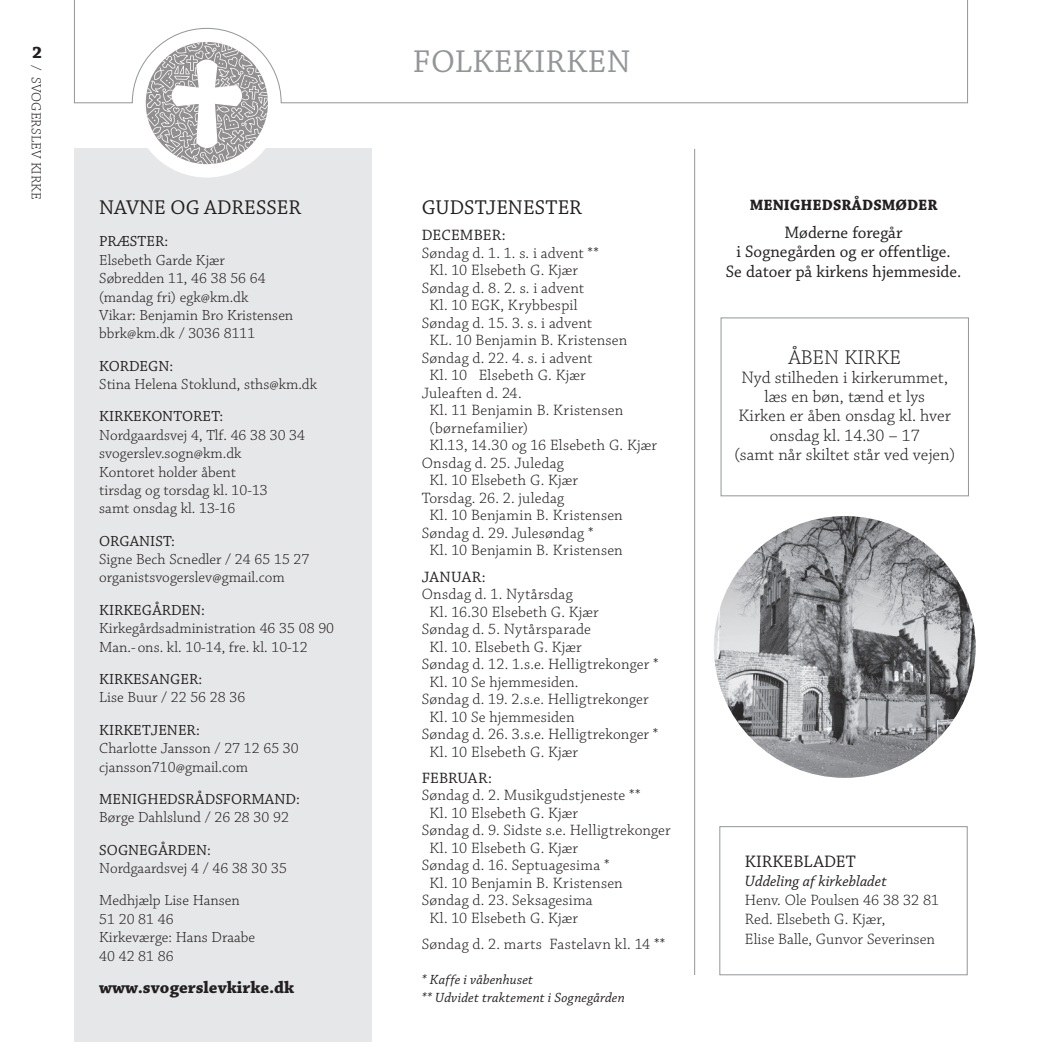
<style>
.page{position:relative;width:1042px;height:1042px;background:#fff}
.page>*{position:absolute;margin:0;border:0;box-sizing:border-box;transform-origin:0 0}
.t1{font:33.25px "Chaparral Pro";letter-spacing:.015em;color:#939598}
.Brødtekst{font:21px "Chaparral Pro";color:#231f20}
.Brødtekst-2{font:300 21px "Chaparral Pro";letter-spacing:.005em;color:#231f20}
.Brødtekst-3{font:300 17.5px "Chaparral Pro";color:#231f20}
.Brødtekst-4{font:17.5px "Chaparral Pro";color:#231f20}
.Brødtekst-5{font:700 17.5px "Chaparral Pro";color:#231f20}
.Brødtekst-6{font:300 15.75px "Chaparral Pro";letter-spacing:.01em;color:#231f20}
.Brødtekst-7{font:15.75px "Chaparral Pro";letter-spacing:.01em;color:#231f20}
.Brødtekst-8{font:italic 15.75px "Chaparral Pro";color:#231f20}
.Brødtekst-9{font:700 15.75px "Chaparral Pro";color:#231f20}
.Brødtekst-10{font:300 15.4px "Chaparral Pro";color:#231f20}
.Brødtekst-11{font:15.4px "Chaparral Pro";letter-spacing:.005em;color:#231f20}
.Brødtekst-12{font:italic 14px "Chaparral Pro";letter-spacing:.015em;color:#231f20}
.Brødtekst-13{font:300 14px "Chaparral Pro";color:#231f20}
</style>
<div class="page">
<div style="left:74px;top:149px;width:298px;height:893px;background:#e6e7e9"></div>
<div style="left:133px;top:29px;width:148px;height:148px;background:#fff;border-radius:50%"></div>
<svg style="left:146px;top:103px;width:122px;height:61px"></svg>
<svg style="left:74px;top:0;width:894px;height:103px"></svg>
<hr style="left:694px;top:149px;width:1px;height:826px;background:#939598">
<div style="left:719px;top:826px;width:248px;height:149px;border:1px solid #939598"></div>
<div style="left:721px;top:317px;width:248px;height:179px;border:1px solid #939598"></div>
<img style="left:714px;top:516px;width:261px;height:262px;border-radius:131px">
<p class="Brødtekst-5" style="left:32px;top:42px;width:11px">2</p>
<p class="t1" style="left:413px;top:43px;width:219px">FOLKEKIRKEN</p>
<p class="Brødtekst-13" style="left:44px;top:65px;width:136px;rotate:90deg">/ SVOGERSLEV KIRKE</p>
<p class="Brødtekst" style="left:99px;top:196px;width:203px">NAVNE OG ADRESSER</p>
<p class="Brødtekst-11" style="left:99px;top:233px;width:71px">PRÆSTER:</p>
<p class="Brødtekst-10" style="left:99px;top:251px;width:127px">Elsebeth Garde Kjær</p>
<p class="Brødtekst-10" style="left:99px;top:270px;width:168px">Søbredden 11, 46 38 56 64</p>
<p class="Brødtekst-10" style="left:99px;top:288px;width:151px">(mandag fri) egk@km.dk</p>
<p class="Brødtekst-10" style="left:99px;top:307px;width:196px">Vikar: Benjamin Bro Kristensen</p>
<p class="Brødtekst-10" style="left:99px;top:325px;width:158px">bbrk@km.dk / 3036 8111</p>
<p class="Brødtekst-11" style="left:99px;top:357px;width:75px">KORDEGN:</p>
<p class="Brødtekst-10" style="left:99px;top:376px;width:219px">Stina Helena Stoklund, sths@km.dk</p>
<p class="Brødtekst-11" style="left:99px;top:408px;width:125px">KIRKEKONTORET:</p>
<p class="Brødtekst-10" style="left:99px;top:426px;width:207px">Nordgaardsvej 4, Tlf. 46 38 30 34</p>
<p class="Brødtekst-10" style="left:99px;top:445px;width:144px">svogerslev.sogn@km.dk</p>
<p class="Brødtekst-10" style="left:99px;top:463px;width:138px">Kontoret holder åbent</p>
<p class="Brødtekst-10" style="left:99px;top:482px;width:170px">tirsdag og torsdag kl. 10-13</p>
<p class="Brødtekst-10" style="left:99px;top:500px;width:138px">samt onsdag kl. 13-16</p>
<p class="Brødtekst-11" style="left:99px;top:532px;width:77px">ORGANIST:</p>
<p class="Brødtekst-10" style="left:99px;top:551px;width:212px">Signe Bech Scnedler / 24 65 15 27</p>
<p class="Brødtekst-10" style="left:99px;top:569px;width:187px">organistsvogerslev@gmail.com</p>
<p class="Brødtekst-11" style="left:99px;top:601px;width:107px">KIRKEGÅRDEN:</p>
<p class="Brødtekst-10" style="left:99px;top:620px;width:236px">Kirkegårdsadministration 46 35 08 90</p>
<p class="Brødtekst-10" style="left:99px;top:638px;width:210px">Man.- ons. kl. 10-14, fre. kl. 10-12</p>
<p class="Brødtekst-11" style="left:99px;top:670px;width:105px">KIRKESANGER:</p>
<p class="Brødtekst-10" style="left:99px;top:689px;width:148px">Lise Buur / 22 56 28 36</p>
<p class="Brødtekst-11" style="left:99px;top:721px;width:102px">KIRKETJENER:</p>
<p class="Brødtekst-10" style="left:99px;top:740px;width:201px">Charlotte Jansson / 27 12 65 30</p>
<p class="Brødtekst-10" style="left:99px;top:758px;width:150px">cjansson710@gmail.com</p>
<p class="Brødtekst-11" style="left:99px;top:790px;width:202px">MENIGHEDSRÅDSFORMAND:</p>
<p class="Brødtekst-10" style="left:99px;top:809px;width:191px">Børge Dahlslund / 26 28 30 92</p>
<p class="Brødtekst-11" style="left:99px;top:841px;width:113px">SOGNEGÅRDEN:</p>
<p class="Brødtekst-10" style="left:99px;top:860px;width:189px">Nordgaardsvej 4 / 46 38 30 35</p>
<p class="Brødtekst-10" style="left:99px;top:892px;width:142px">Medhjælp Lise Hansen</p>
<p class="Brødtekst-10" style="left:99px;top:910px;width:76px">51 20 81 46</p>
<p class="Brødtekst-10" style="left:99px;top:929px;width:157px">Kirkeværge: Hans Draabe</p>
<p class="Brødtekst-10" style="left:99px;top:947px;width:76px">40 42 81 86</p>
<p class="Brødtekst-5" style="left:99px;top:977px;width:196px">www.svogerslevkirke.dk</p>
<p class="Brødtekst" style="left:422px;top:196px;width:162px">GUDSTJENESTER</p>
<p class="Brødtekst-7" style="left:422px;top:227px;width:85px">DECEMBER:</p>
<p class="Brødtekst-6" style="left:422px;top:244px;width:179px">Søndag d. 1. 1. s. i advent **</p>
<p class="Brødtekst-6" style="left:429px;top:262px;width:150px">Kl. 10 Elsebeth G. Kjær</p>
<p class="Brødtekst-6" style="left:422px;top:279px;width:164px">Søndag d. 8. 2. s. i advent</p>
<p class="Brødtekst-6" style="left:429px;top:297px;width:150px">Kl. 10 EGK, Krybbespil</p>
<p class="Brødtekst-6" style="left:422px;top:314px;width:172px">Søndag d. 15. 3. s. i advent</p>
<p class="Brødtekst-6" style="left:429px;top:332px;width:199px">KL. 10 Benjamin B. Kristensen</p>
<p class="Brødtekst-6" style="left:422px;top:349px;width:172px">Søndag d. 22. 4. s. i advent</p>
<p class="Brødtekst-6" style="left:429px;top:367px;width:158px">Kl. 10 Elsebeth G. Kjær</p>
<p class="Brødtekst-6" style="left:422px;top:384px;width:101px">Juleaften d. 24.</p>
<p class="Brødtekst-6" style="left:429px;top:402px;width:195px">Kl. 11 Benjamin B. Kristensen</p>
<p class="Brødtekst-6" style="left:429px;top:419px;width:100px">(børnefamilier)</p>
<p class="Brødtekst-6" style="left:429px;top:437px;width:229px">Kl.13, 14.30 og 16 Elsebeth G. Kjær</p>
<p class="Brødtekst-6" style="left:422px;top:454px;width:144px">Onsdag d. 25. Juledag</p>
<p class="Brødtekst-6" style="left:429px;top:472px;width:150px">Kl. 10 Elsebeth G. Kjær</p>
<p class="Brødtekst-6" style="left:422px;top:489px;width:144px">Torsdag. 26. 2. juledag</p>
<p class="Brødtekst-6" style="left:429px;top:507px;width:195px">Kl. 10 Benjamin B. Kristensen</p>
<p class="Brødtekst-6" style="left:422px;top:524px;width:173px">Søndag d. 29. Julesøndag *</p>
<p class="Brødtekst-6" style="left:429px;top:542px;width:195px">Kl. 10 Benjamin B. Kristensen</p>
<p class="Brødtekst-7" style="left:422px;top:568px;width:65px">JANUAR:</p>
<p class="Brødtekst-6" style="left:422px;top:585px;width:152px">Onsdag d. 1. Nytårsdag</p>
<p class="Brødtekst-6" style="left:429px;top:603px;width:171px">Kl. 16.30 Elsebeth G. Kjær</p>
<p class="Brødtekst-6" style="left:422px;top:620px;width:171px">Søndag d. 5. Nytårsparade</p>
<p class="Brødtekst-6" style="left:429px;top:638px;width:154px">Kl. 10. Elsebeth G. Kjær</p>
<p class="Brødtekst-6" style="left:422px;top:655px;width:238px">Søndag d. 12. 1.s.e. Helligtrekonger *</p>
<p class="Brødtekst-6" style="left:429px;top:673px;width:151px">Kl. 10 Se hjemmesiden.</p>
<p class="Brødtekst-6" style="left:422px;top:690px;width:228px">Søndag d. 19. 2.s.e. Helligtrekonger</p>
<p class="Brødtekst-6" style="left:429px;top:708px;width:147px">Kl. 10 Se hjemmesiden</p>
<p class="Brødtekst-6" style="left:422px;top:725px;width:238px">Søndag d. 26. 3.s.e. Helligtrekonger *</p>
<p class="Brødtekst-6" style="left:429px;top:743px;width:150px">Kl. 10 Elsebeth G. Kjær</p>
<p class="Brødtekst-7" style="left:422px;top:769px;width:72px">FEBRUAR:</p>
<p class="Brødtekst-6" style="left:422px;top:787px;width:220px">Søndag d. 2. Musikgudstjeneste **</p>
<p class="Brødtekst-6" style="left:429px;top:804px;width:150px">Kl. 10 Elsebeth G. Kjær</p>
<p class="Brødtekst-6" style="left:422px;top:822px;width:250px">Søndag d. 9. Sidste s.e. Helligtrekonger</p>
<p class="Brødtekst-6" style="left:429px;top:839px;width:150px">Kl. 10 Elsebeth G. Kjær</p>
<p class="Brødtekst-6" style="left:422px;top:857px;width:189px">Søndag d. 16. Septuagesima *</p>
<p class="Brødtekst-6" style="left:429px;top:874px;width:195px">Kl. 10 Benjamin B. Kristensen</p>
<p class="Brødtekst-6" style="left:422px;top:892px;width:173px">Søndag d. 23. Seksagesima</p>
<p class="Brødtekst-6" style="left:429px;top:909px;width:150px">Kl. 10 Elsebeth G. Kjær</p>
<p class="Brødtekst-6" style="left:422px;top:935px;width:245px">Søndag d. 2. marts Fastelavn kl. 14 **</p>
<p class="Brødtekst-12" style="left:422px;top:972px;width:113px">* Kaffe i våbenhuset</p>
<p class="Brødtekst-12" style="left:422px;top:989px;width:205px">** Udvidet traktement i Sognegården</p>
<p class="Brødtekst-9" style="left:749px;top:196px;width:189px">MENIGHEDSRÅDSMØDER</p>
<p class="Brødtekst-4" style="left:784px;top:223px;width:119px">Møderne foregår</p>
<p class="Brødtekst-4" style="left:736px;top:242px;width:216px">i Sognegården og er offentlige.</p>
<p class="Brødtekst-4" style="left:726px;top:261px;width:237px">Se datoer på kirkens hjemmeside.</p>
<p class="Brødtekst-2" style="left:788px;top:345px;width:114px">ÅBEN KIRKE</p>
<p class="Brødtekst-3" style="left:741px;top:368px;width:208px">Nyd stilheden i kirkerummet,</p>
<p class="Brødtekst-3" style="left:764px;top:387px;width:162px">læs en bøn, tænd et lys</p>
<p class="Brødtekst-3" style="left:738px;top:406px;width:214px">Kirken er åben onsdag kl. hver</p>
<p class="Brødtekst-3" style="left:770px;top:425px;width:152px">onsdag kl. 14.30 – 17</p>
<p class="Brødtekst-3" style="left:734px;top:445px;width:222px">(samt når skiltet står ved vejen)</p>
<p class="Brødtekst-4" style="left:745px;top:851px;width:112px">KIRKEBLADET</p>
<p class="Brødtekst-8" style="left:745px;top:872px;width:143px">Uddeling af kirkebladet</p>
<p class="Brødtekst-6" style="left:745px;top:891px;width:196px">Henv. Ole Poulsen 46 38 32 81</p>
<p class="Brødtekst-6" style="left:745px;top:911px;width:142px">Red. Elsebeth G. Kjær,</p>
<p class="Brødtekst-6" style="left:745px;top:930px;width:192px">Elise Balle, Gunvor Severinsen</p>
</div>
